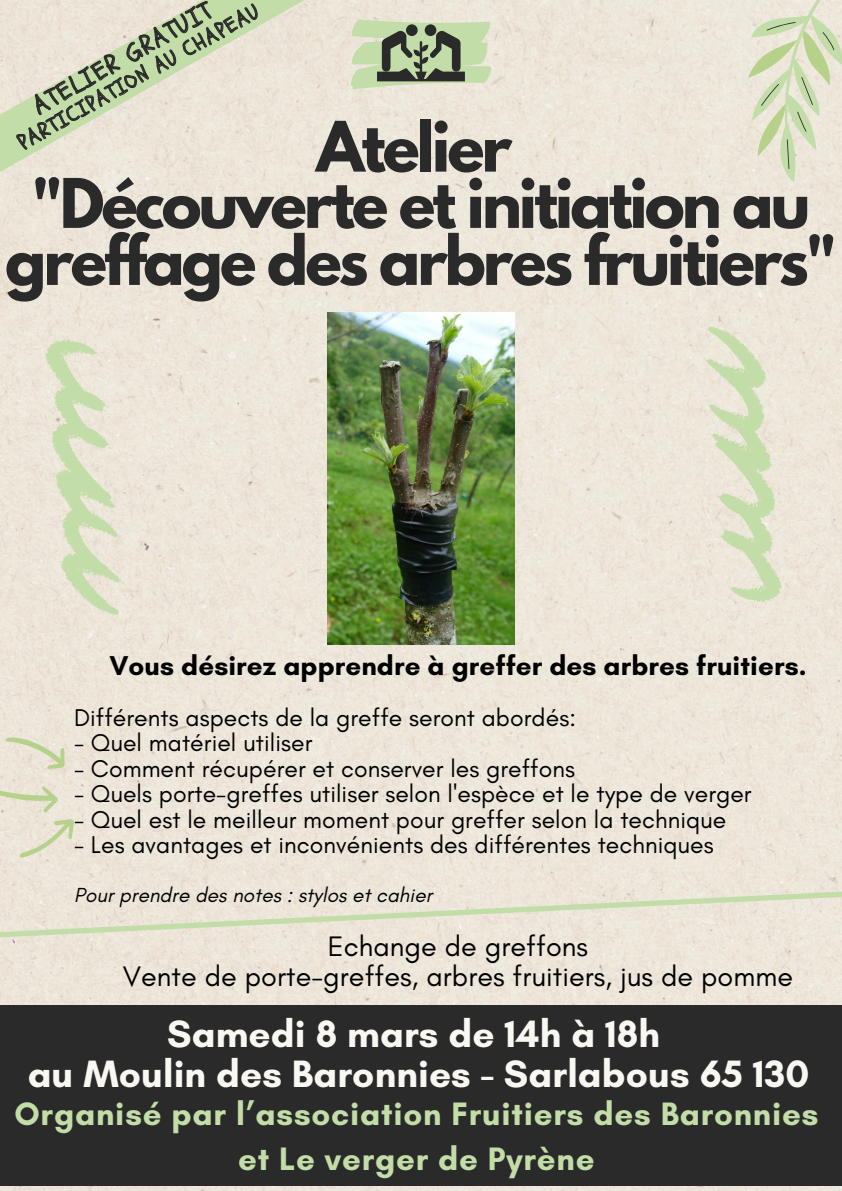
<style>
.page{position:relative;width:842px;height:1191px;background:#fff}
.page>*{position:absolute;margin:0;border:0;box-sizing:border-box;transform-origin:0 0}
.t1{font:700 61.5px "League Spartan";letter-spacing:-.05em;color:#2b2a2a}
.t2{font:700 60.5px/57px "League Spartan";letter-spacing:-.05em;color:#2b2a2a;text-align:center}
.t3{font:700 38.8px/40.5px "Glacial Indifference";letter-spacing:.005em;color:#f8f7f2;text-align:center}
.t4{font:700 33px/45.8px "Glacial Indifference";letter-spacing:.025em;color:#c2dda8;text-align:center}
.t5{font:28.7px/30px "Glacial Indifference";letter-spacing:.005em;color:#000;text-align:center}
.t6{font:700 27.7px "Glacial Indifference";letter-spacing:.005em;color:#000}
.t7{font:25.1px "Schoolbell";color:#2b2a2a}
.t8{font:24.7px "Glacial Indifference";letter-spacing:.005em;color:#000}
.t9{font:21.1px "Schoolbell";color:#2b2a2a}
.t10{font:italic 20.7px "Glacial Indifference";letter-spacing:.005em;color:#000}
</style>
<div class="page">
<div style="left:0;top:0;width:842px;height:1190px;background:#ede6da"></div>
<svg style="left:349px;top:19px;width:144px;height:71px;background:#a8b595"></svg>
<div style="left:0;top:1004px;width:842px;height:180px;background:#2b2a2a"></div>
<svg style="left:0;top:886px;width:842px;height:55px;background:#e8e4d4"></svg>
<svg style="left:0;top:0;width:346px;height:186px;background:#ebe4d7"></svg>
<svg style="left:704px;top:327px;width:78px;height:276px;background:#dee2c8"></svg>
<svg style="left:0;top:737px;width:74px;height:121px;background:#e4e1cd"></svg>
<svg style="left:710px;top:0;width:132px;height:186px;background:#e1e2cc"></svg>
<img style="left:327px;top:312px;width:188px;height:332px">
<svg style="left:0;top:0;width:273px;height:172px;background:#d6d8c2"></svg>
<svg style="left:45px;top:339px;width:79px;height:275px;background:#dee2c8"></svg>
<p class="t7" style="left:26px;top:92px;width:202px;rotate:-29deg">ATELIER GRATUIT</p>
<p class="t9" style="left:12px;top:131px;width:274px;rotate:-29deg">PARTICIPATION AU CHAPEAU</p>
<p class="t1" style="left:316px;top:116px;width:197px">Atelier</p>
<p class="t2" style="left:5px;top:183px;width:833px">"Découverte et initiation au greffage des arbres fruitiers"</p>
<p class="t6" style="left:109px;top:648px;width:699px">Vous désirez apprendre à greffer des arbres fruitiers.</p>
<h1 class="t8" style="left:74px;top:702px;width:504px">Différents aspects de la greffe seront abordés:</h1>
<h1 class="t8" style="left:74px;top:727px;width:240px">- Quel matériel utiliser</h1>
<h1 class="t8" style="left:74px;top:753px;width:503px">- Comment récupérer et conserver les greffons</h1>
<h1 class="t8" style="left:74px;top:778px;width:679px">- Quels porte-greffes utiliser selon l'espèce et le type de verger</h1>
<h1 class="t8" style="left:74px;top:804px;width:654px">- Quel est le meilleur moment pour greffer selon la technique</h1>
<h1 class="t8" style="left:74px;top:829px;width:641px">- Les avantages et inconvénients des différentes techniques</h1>
<p class="t10" style="left:74px;top:882px;width:360px">Pour prendre des notes : stylos et cahier</p>
<p class="t5" style="left:123px;top:931px;width:672px">Echange de greffons<br>Vente de porte-greffes, arbres fruitiers, jus de pomme</p>
<h6 class="t3" style="left:28px;top:1012px;width:783px">Samedi 8 mars de 14h à 18h<br>au Moulin des Baronnies - Sarlabous 65 130</h6>
<h3 class="t4" style="left:14px;top:1089px;width:805px">Organisé par l’association Fruitiers des Baronnies et Le verger de Pyrène</h3>
</div>
